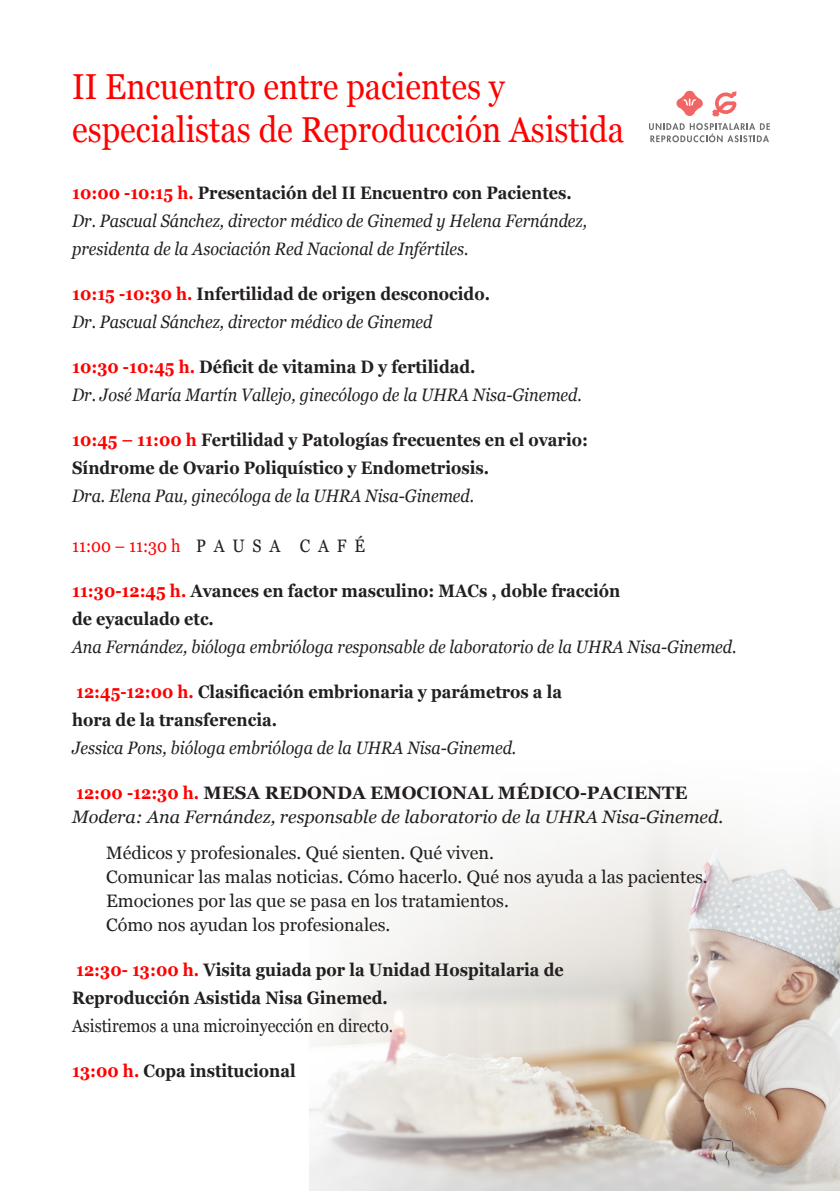
<style>
.page{position:relative;width:840px;height:1191px;background:#fff}
.page>*{position:absolute;margin:0;border:0;box-sizing:border-box;transform-origin:0 0}
.t1{font:36px/43.2px "Georgia";color:#f00;scale:.9 1}
.t2{font:italic 18px/28px "Georgia";color:#231f20;scale:.9 1}
.t3{font:700 18px/28px "Georgia";color:#231f20;scale:.9 1}
.t4{font:18px/24px "Georgia";color:#231f20}
.t5{font:italic 18px/24px "Georgia";color:#231f20}
.t6{font:18px "Georgia";color:#231f20;scale:.9 1}
.t7{font:18px "Georgia";color:#f00;scale:.9 1}
.s1{font-weight:700;font-style:normal;color:#f00}
.s2{font-weight:700;font-style:normal}
.s3{color:#f00}
.s4{color:#231f20}
</style>
<div class="page">
<img style="left:309px;top:811px;width:530px;height:380px">
<svg style="left:712px;top:91px;width:24px;height:26px"></svg>
<svg style="left:676px;top:91px;width:26px;height:25px"></svg>
<svg style="left:649px;top:123px;width:120px;height:19px"></svg>
<h1 class="t1" style="left:72px;top:65px;width:614px">II Encuentro entre pacientes y especialistas de Reproducción Asistida</h1>
<p class="t2" style="left:72px;top:180px;width:573px"><span class="s1">10:00 -10:15 h.</span> <span class="s2">Presentación del II Encuentro con Pacientes.<br></span>Dr. Pascual Sánchez, director médico de Ginemed y Helena Fernández, presidenta de la Asociación Red Nacional de Infértiles.</p>
<p class="t2" style="left:72px;top:281px;width:465px"><span class="s1">10:15 -10:30 h.</span> <span class="s2">Infertilidad de origen desconocido.<br></span>Dr. Pascual Sánchez, director médico de Ginemed</p>
<p class="t2" style="left:72px;top:354px;width:567px"><span class="s1">10:30 -10:45 h.</span> <span class="s2">Déficit de vitamina D y fertilidad.<br></span>Dr. José María Martín Vallejo, ginecólogo de la UHRA Nisa-Ginemed.</p>
<p class="t3" style="left:72px;top:425px;width:574px"><span class="s3">10:45 – 11:00 h</span> Fertilidad y Patologías frecuentes en el ovario:<br>Síndrome de Ovario Poliquístico y Endometriosis.</p>
<p class="t2" style="left:72px;top:483px;width:448px">Dra. Elena Pau, ginecóloga de la UHRA Nisa-Ginemed.</p>
<p class="t7" style="left:72px;top:536px;width:327px">11:00 – 11:30 h <span class="s4">P A U S A C A F É</span></p>
<p class="t3" style="left:72px;top:577px;width:610px"><span class="s3">11:30-12:45 h.</span> Avances en factor masculino: MACs , doble fracción de eyaculado etc.</p>
<p class="t2" style="left:72px;top:634px;width:739px">Ana Fernández, bióloga embrióloga responsable de laboratorio de la UHRA Nisa-Ginemed.</p>
<p class="t3" style="left:72px;top:678px;width:545px"><span class="s3">12:45-12:00 h.</span> Clasificación embrionaria y parámetros a la hora de la transferencia.</p>
<p class="t2" style="left:72px;top:735px;width:495px">Jessica Pons, bióloga embrióloga de la UHRA Nisa-Ginemed.</p>
<p class="t5" style="left:72px;top:782px;width:652px"><span class="s1">12:00 -12:30 h.</span> <span class="s2">MESA REDONDA EMOCIONAL MÉDICO-PACIENTE<br></span>Modera: Ana Fernández, responsable de laboratorio de la UHRA Nisa-Ginemed.</p>
<p class="t4" style="left:106px;top:840px;width:602px">Médicos y profesionales. Qué sienten. Qué viven.<br>Comunicar las malas noticias. Cómo hacerlo. Qué nos ayuda a las pacientes.<br>Emociones por las que se pasa en los tratamientos.<br>Cómo nos ayudan los profesionales.</p>
<p class="t3" style="left:72px;top:955px;width:547px"><span class="s3">12:30- 13:00 h.</span> Visita guiada por la Unidad Hospitalaria de<br>Reproducción Asistida Nisa Ginemed.</p>
<p class="t6" style="left:72px;top:1015px;width:358px">Asistiremos a una microinyección en directo.</p>
<p class="t3" style="left:72px;top:1056px;width:250px"><span class="s3">13:00 h.</span> Copa institucional</p>
</div>
